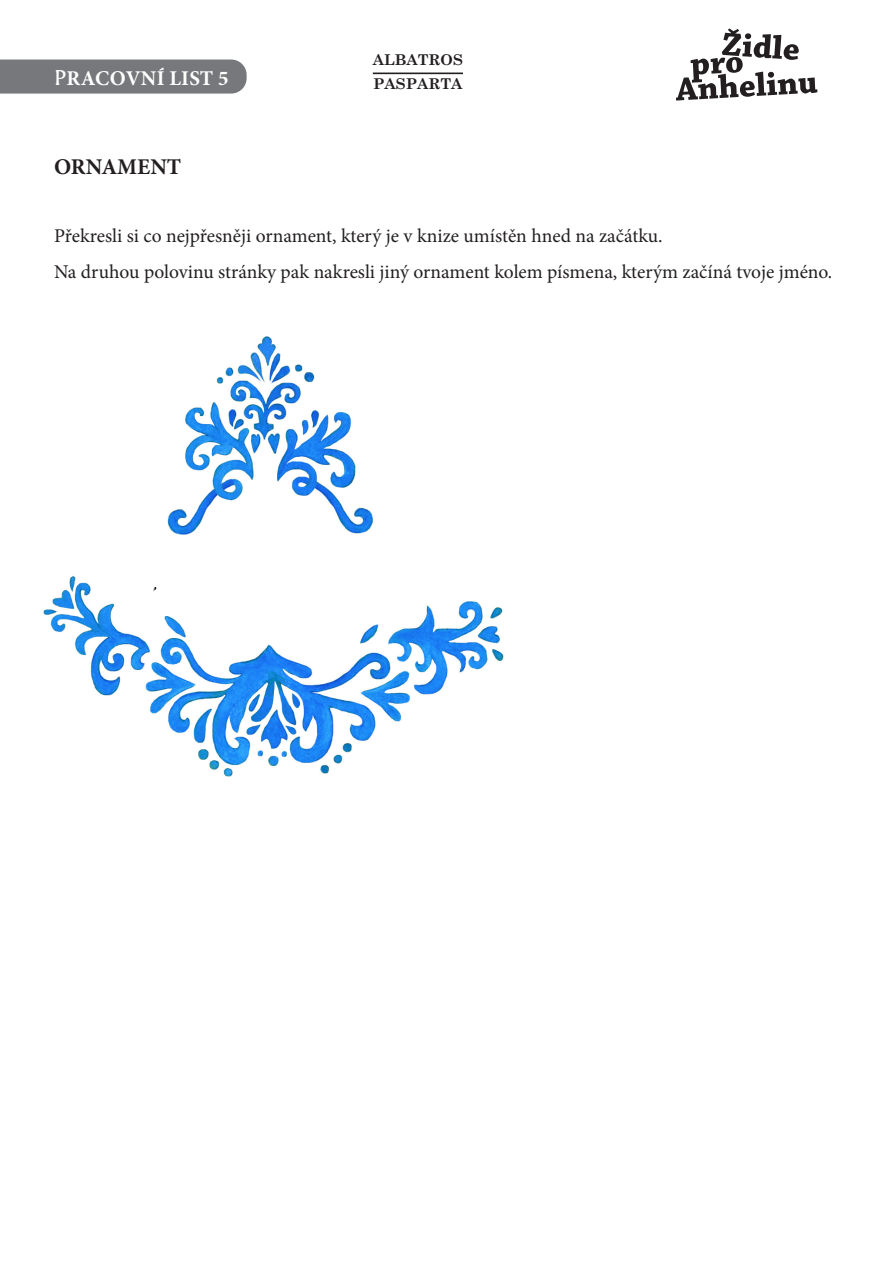
<style>
.page{position:relative;width:893px;height:1263px;background:#fff}
.page>*{position:absolute;margin:0;border:0;box-sizing:border-box;transform-origin:0 0}
._1__odstavec{font:700 22.5px "Minion Pro";color:#231f20}
._1__odstavec-2{font:700 21px "Minion Pro";letter-spacing:.01em;color:#fff}
._1__odstavec-3{font:19.5px "Minion Pro";color:#231f20}
.t1{font:700 14.85px "Century Schoolbook";color:#231f20}
.s1{font-family:"Aichel";font-weight:400}
</style>
<div class="page">
<div style="left:0;top:60px;width:247px;height:34px;background:#77787b"></div>
<hr style="left:373px;top:73px;width:90px;height:1px;background:#231f20">
<svg style="left:676px;top:28px;width:141px;height:73px"></svg>
<img style="left:43px;top:336px;width:461px;height:441px">
<svg style="left:137px;top:512px;width:262px;height:119px"></svg>
<p class="_1__odstavec-2" style="left:54px;top:64px;width:176px"><span class="s1">P</span>RACOVNÍ LIST 5</p>
<p class="_1__odstavec" style="left:54px;top:151px;width:129px">ORNAMENT</p>
<p class="t1" style="left:373px;top:48px;width:92px">ALBATROS</p>
<p class="t1" style="left:373px;top:72px;width:91px">PASPARTA</p>
<p class="_1__odstavec-3" style="left:54px;top:222px;width:610px">Překresli si co nejpřesněji ornament, který je v knize umístěn hned na začátku.</p>
<p class="_1__odstavec-3" style="left:54px;top:259px;width:780px">Na druhou polovinu stránky pak nakresli jiný ornament kolem písmena, kterým začíná tvoje jméno.</p>
</div>
